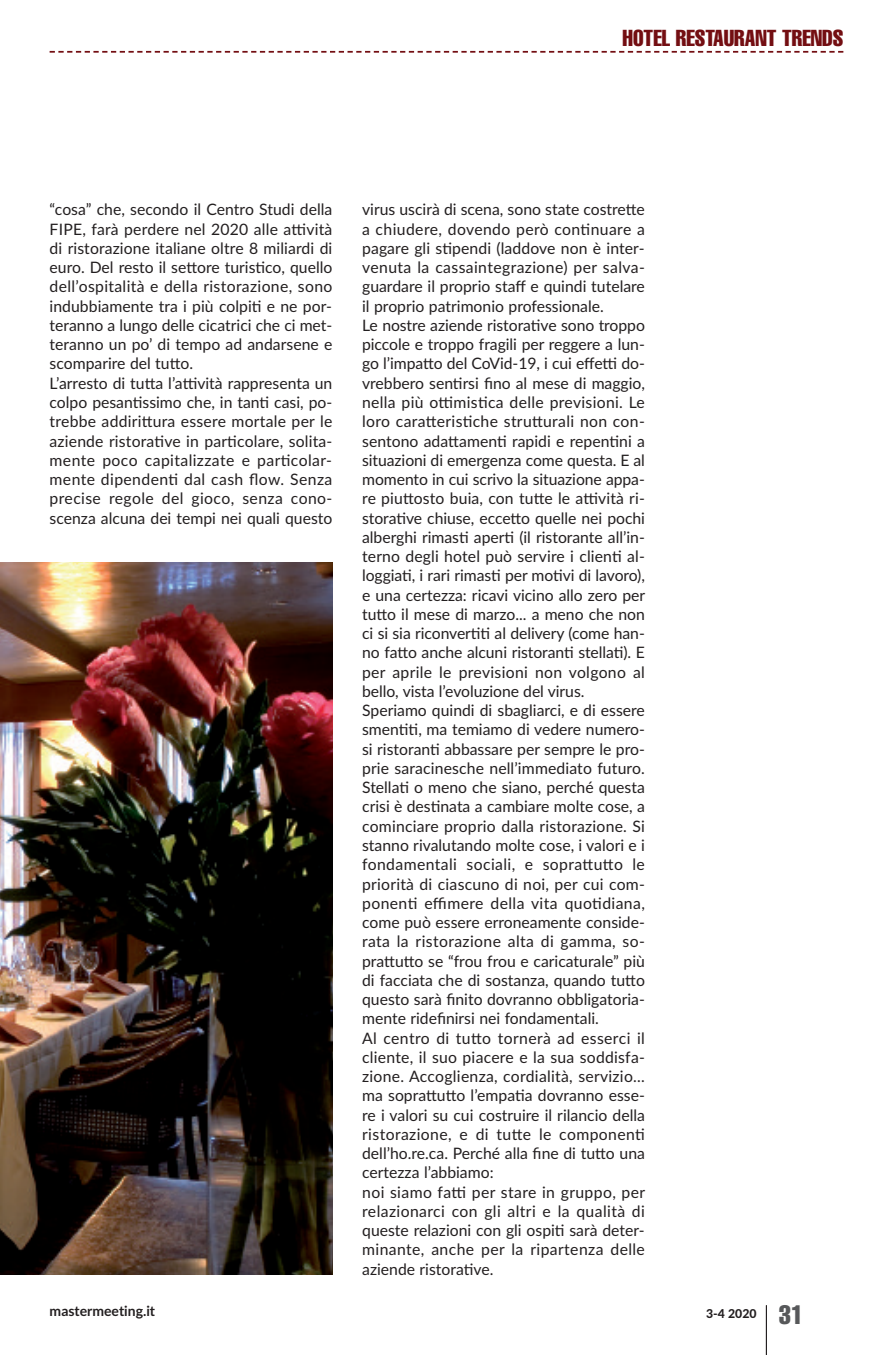
<style>
.page{position:relative;width:893px;height:1355px;background:#fff}
.page>*{position:absolute;margin:0;border:0;box-sizing:border-box;transform-origin:0 0}
.t1{font:extra-condensed 22.75px "Helvetica";color:#730e12}
.t2{font:15.75px/19.2px "Lato";color:#231f20}
.t3{font:700 14px "Lato";color:#231f20}
.t4{font:800 12.25px "Lato";color:#231f20}
.s1{font-family:"Helvetica";font-weight:400;font-stretch:extra-condensed;font-size:26.25px;color:#57585a}
</style>
<div class="page">
<img style="left:0;top:562px;width:332px;height:712px">
<svg style="left:50px;top:51px;width:793px;height:2px"></svg>
<hr style="left:766px;top:1305px;width:1px;height:49px;background:#231f20">
<h1 class="t1" style="left:622px;top:30px;width:222px">HOTEL RESTAURANT TRENDS</h1>
<p class="t2" style="left:50px;top:200px;width:284px">“cosa” che, secondo il Centro Studi della FIPE, farà perdere nel 2020 alle attività di ristorazione italiane oltre 8 miliardi di euro. Del resto il settore turistico, quello dell’ospitalità e della ristorazione, sono indubbiamente tra i più colpiti e ne por&shy;teranno a lungo delle cicatrici che ci met&shy;teranno un po’ di tempo ad andarsene e scomparire del tutto.<br>L’arresto di tutta l’attività rappresenta un colpo pesantissimo che, in tanti casi, po&shy;trebbe addirittura essere mortale per le aziende ristorative in particolare, solita&shy;mente poco capitalizzate e particolar&shy;mente dipendenti dal cash flow. Senza precise regole del gioco, senza cono&shy;scenza alcuna dei tempi nei quali questo</p>
<p class="t2" style="left:362px;top:200px;width:285px">virus uscirà di scena, sono state costrette a chiudere, dovendo però continuare a pagare gli stipendi (laddove non è inter&shy;venuta la cassaintegrazione) per salva&shy;guardare il proprio staff e quindi tutelare il proprio patrimonio professionale.<br>Le nostre aziende ristorative sono troppo piccole e troppo fragili per reggere a lun&shy;go l’impatto del CoVid-19, i cui effetti do&shy;vrebbero sentirsi fino al mese di maggio, nella più ottimistica delle previsioni. Le loro caratteristiche strutturali non con&shy;sentono adattamenti rapidi e repentini a situazioni di emergenza come questa. E al momento in cui scrivo la situazione appa&shy;re piuttosto buia, con tutte le attività ri&shy;storative chiuse, eccetto quelle nei pochi alberghi rimasti aperti (il ristorante all’in&shy;terno degli hotel può servire i clienti al&shy;loggiati, i rari rimasti per motivi di lavoro), e una certezza: ricavi vicino allo zero per tutto il mese di marzo... a meno che non ci si sia riconvertiti al delivery (come han&shy;no fatto anche alcuni ristoranti stellati). E per aprile le previsioni non volgono al bello, vista l’evoluzione del virus.<br>Speriamo quindi di sbagliarci, e di essere smentiti, ma temiamo di vedere numero&shy;si ristoranti abbassare per sempre le pro&shy;prie saracinesche nell’immediato futuro.<br>Stellati o meno che siano, perché questa crisi è destinata a cambiare molte cose, a cominciare proprio dalla ristorazione. Si stanno rivalutando molte cose, i valori e i fondamentali sociali, e soprattutto le priorità di ciascuno di noi, per cui com&shy;ponenti effimere della vita quotidiana, come può essere erroneamente conside&shy;rata la ristorazione alta di gamma, so&shy;prattutto se “frou frou e caricaturale” più di facciata che di sostanza, quando tutto questo sarà finito dovranno obbligatoria&shy;mente ridefinirsi nei fondamentali.<br>Al centro di tutto tornerà ad esserci il cliente, il suo piacere e la sua soddisfa&shy;zione. Accoglienza, cordialità, servizio... ma soprattutto l’empatia dovranno esse&shy;re i valori su cui costruire il rilancio della ristorazione, e di tutte le componenti dell’ho.re.ca. Perché alla fine di tutto una certezza l’abbiamo:<br>noi siamo fatti per stare in gruppo, per relazionarci con gli altri e la qualità di queste relazioni con gli ospiti sarà deter&shy;minante, anche per la ripartenza delle aziende ristorative.</p>
<p class="t3" style="left:50px;top:1302px;width:107px">mastermeeting.it</p>
<p class="t4" style="left:706px;top:1306px;width:99px">3-4 2020 <span class="s1">31</span></p>
</div>
